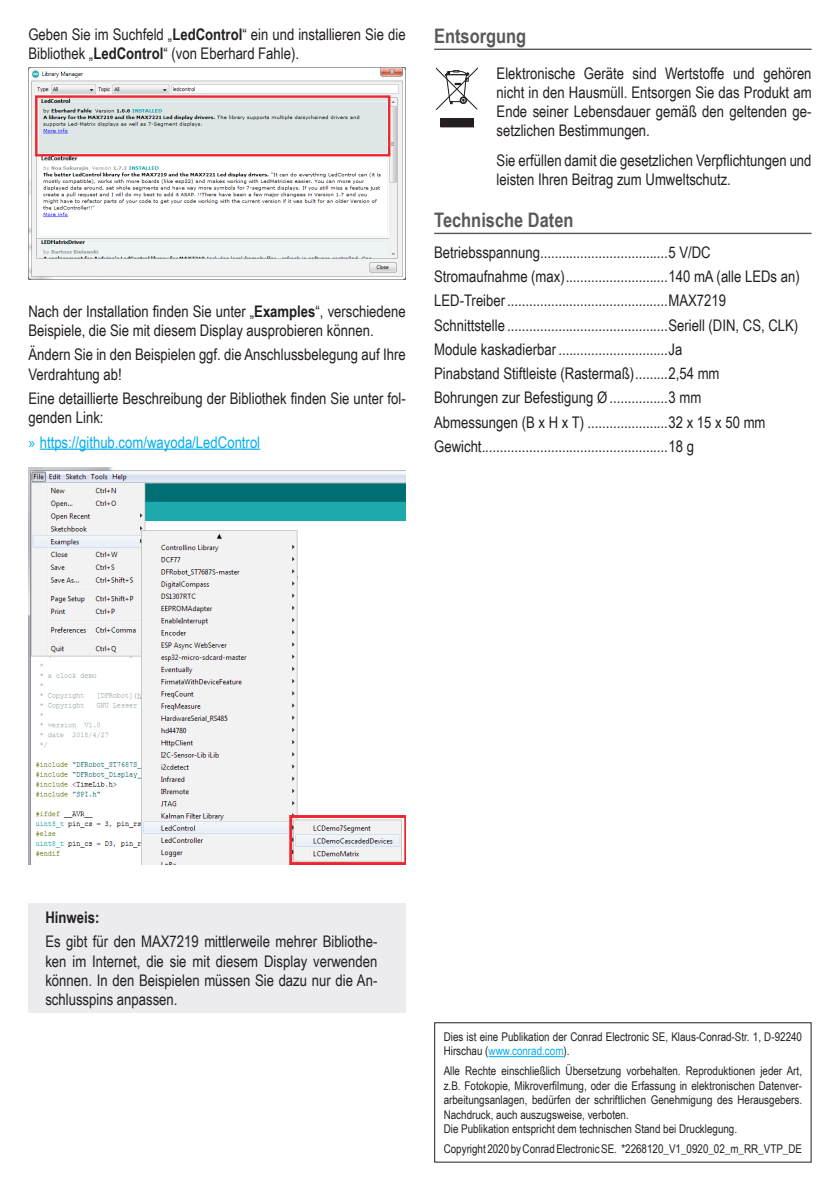
<style>
.page{position:relative;width:840px;height:1191px;background:#fff}
.page>*{position:absolute;margin:0;border:0;box-sizing:border-box;transform-origin:0 0}
.t1{font:700 20px "Arial Narrow";color:#585959}
.M-body--techdata{font:16px "Arial Narrow";color:#231f20}
.M-body{font:16px/19.2px "Arial Narrow";color:#231f20}
.M-body--Symbols{font:16px/19.2px "Arial Narrow";color:#231f20;text-align:justify}
.t2{font:16px "Arial Narrow";color:#00aeef}
.M-body-2{font:700 16px "Arial Narrow";color:#231f20}
.M-copyright{font:12px/14.4px "Arial Narrow";color:#231f20}
.s1{font-weight:700}
.s2{font-family:"Myriad Pro"}
.s3{color:#00aeef}
</style>
<div class="page">
<hr style="left:40px;top:448px;width:220px;height:2px;background:#00aeef">
<img style="left:28px;top:67px;width:377px;height:213px">
<img style="left:28px;top:468px;width:377px;height:396px">
<div style="left:28px;top:903px;width:377px;height:110px;background:#ececee"></div>
<hr style="left:434px;top:49px;width:377px;height:1px;background:#585959">
<hr style="left:434px;top:233px;width:377px;height:1px;background:#585959">
<svg style="left:440px;top:118px;width:33px;height:9px"></svg>
<svg style="left:435px;top:67px;width:43px;height:43px"></svg>
<hr style="left:488px;top:1056px;width:75px;height:1px;background:#00aeef">
<p class="M-body" style="left:28px;top:24px;width:378px">Geben Sie im Suchfeld „<span class="s1">LedControl</span>“ ein und installieren Sie die<br>Bibliothek „<span class="s1">LedControl</span>“ (von Eberhard Fahle).</p>
<p class="M-body" style="left:28px;top:301px;width:378px">Nach der Installation finden Sie unter „<span class="s1">Examples</span>“, verschiedene<br>Beispiele, die Sie mit diesem Display ausprobieren können.</p>
<p class="M-body" style="left:28px;top:345px;width:379px">Ändern Sie in den Beispielen ggf. die Anschlussbelegung auf Ihre<br>Verdrahtung ab!</p>
<p class="M-body" style="left:28px;top:388px;width:379px">Eine detaillierte Beschreibung der Bibliothek finden Sie unter fol&shy;genden Link:</p>
<p class="t2" style="left:28px;top:430px;width:233px"><span class="s2">»</span> https://github.com/wayoda/LedControl</p>
<p class="t1" style="left:434px;top:21px;width:94px">Entsorgung</p>
<p class="M-body--Symbols" style="left:496px;top:63px;width:316px">Elektronische Geräte sind Wertstoffe und gehören nicht in den Hausmüll. Entsorgen Sie das Produkt am Ende seiner Lebensdauer gemäß den geltenden ge&shy;setzlichen Bestimmungen.</p>
<p class="M-body--Symbols" style="left:496px;top:150px;width:316px">Sie erfüllen damit die gesetzlichen Verpflichtungen und leisten Ihren Beitrag zum Umweltschutz.</p>
<p class="t1" style="left:434px;top:205px;width:141px">Technische Daten</p>
<p class="M-body--techdata" style="left:434px;top:240px;width:278px">Betriebsspannung...................................5 V/DC</p>
<p class="M-body--techdata" style="left:434px;top:264px;width:367px">Stromaufnahme (max)............................140 mA (alle LEDs an)</p>
<p class="M-body--techdata" style="left:434px;top:289px;width:293px">LED-Treiber............................................MAX7219</p>
<p class="M-body--techdata" style="left:434px;top:313px;width:365px">Schnittstelle ............................................Seriell (DIN, CS, CLK)</p>
<p class="M-body--techdata" style="left:434px;top:337px;width:249px">Module kaskadierbar ..............................Ja</p>
<p class="M-body--techdata" style="left:434px;top:362px;width:287px">Pinabstand Stiftleiste (Rastermaß).........2,54 mm</p>
<p class="M-body--techdata" style="left:434px;top:386px;width:268px">Bohrungen zur Befestigung Ø................3 mm</p>
<p class="M-body--techdata" style="left:434px;top:410px;width:332px">Abmessungen (B x H x T) ......................32 x 15 x 50 mm</p>
<p class="M-body--techdata" style="left:434px;top:435px;width:261px">Gewicht...................................................18 g</p>
<p class="M-body-2" style="left:45px;top:905px;width:55px">Hinweis:</p>
<p class="M-body" style="left:45px;top:931px;width:333px;text-align:justify">Es gibt für den MAX7219 mittlerweile mehrer Bibliothe&shy;ken im Internet, die sie mit diesem Display verwenden können. In den Beispielen müssen Sie dazu nur die An&shy;schlusspins anpassen.</p>
<p class="M-copyright" style="left:443px;top:1029px;width:360px">Dies ist eine Publikation der Conrad Electronic SE, Klaus-Conrad-Str. 1, D-92240<br>Hirschau (<span class="s3">www.conrad.com</span>).</p>
<p class="M-copyright" style="left:443px;top:1063px;width:360px;text-align:justify">Alle Rechte einschließlich Übersetzung vorbehalten. Reproduktionen jeder Art, z.B. Fotokopie, Mikroverfilmung, oder die Erfassung in elektronischen Datenver&shy;arbeitungsanlagen, bedürfen der schriftlichen Genehmigung des Herausgebers.<br>Nachdruck, auch auszugsweise, verboten.</p>
<p class="M-copyright" style="left:443px;top:1121px;width:295px">Die Publikation entspricht dem technischen Stand bei Drucklegung.</p>
<p class="M-copyright" style="left:443px;top:1141px;width:359px">Copyright 2020 by Conrad Electronic SE. *2268120_V1_0920_02_m_RR_VTP_DE</p>
</div>
